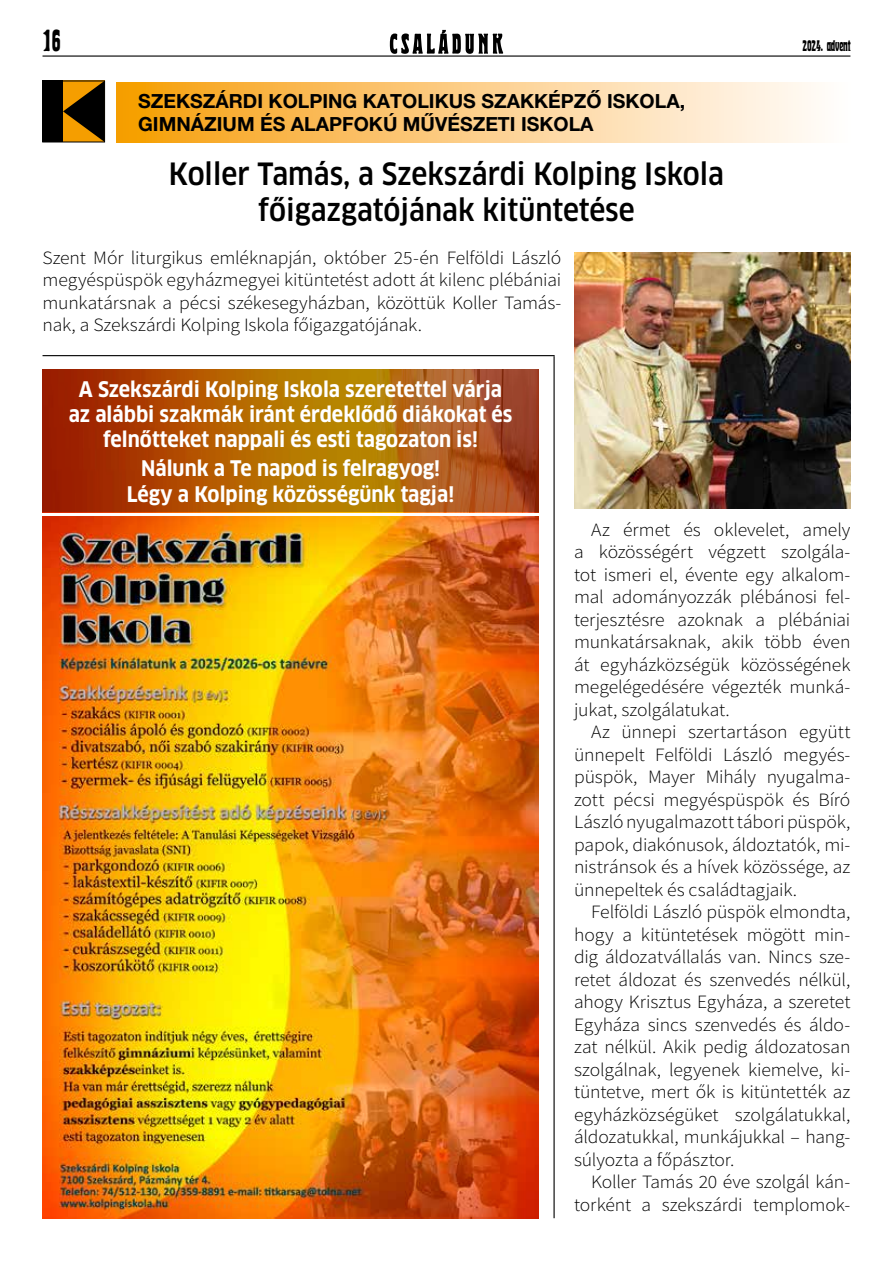
<style>
.page{position:relative;width:893px;height:1263px;background:#fff}
.page>*{position:absolute;margin:0;border:0;box-sizing:border-box;transform-origin:0 0}
.t1{font:500 condensed 30px/36px "Clan OT";color:#000;text-align:center}
.t2{font:italic 30px "Herold Rekl";color:#000}
.t3{font:700 condensed 21px/25.2px "Clan OT";color:#fff;text-align:center}
.t4{font:700 19.5px/23.4px "Helvetica Neue LT Pro";color:#000}
.t5{font:18.75px/22.5px "Source Sans Variable";letter-spacing:-.01em;color:#000;text-align:justify;scale:1.05 1}
.t6{font:italic 15px "Herold Rekl";color:#000}
</style>
<div class="page">
<hr style="left:43px;top:55px;width:807px;height:2px;background:#000">
<svg style="left:390px;top:30px;width:113px;height:24px"></svg>
<svg style="left:117px;top:83px;width:702px;height:59px;background:#fbcd84"></svg>
<div style="left:43px;top:81px;width:20px;height:61px;background:#000"></div>
<svg style="left:63px;top:81px;width:41px;height:61px;background:#784d00"></svg>
<hr style="left:43px;top:355px;width:512px;height:1px;background:#000">
<hr style="left:553px;top:356px;width:2px;height:862px;background:#000">
<img style="left:43px;top:516px;width:496px;height:702px">
<img style="left:574px;top:252px;width:276px;height:257px">
<svg style="left:43px;top:370px;width:496px;height:142px;background:#ad570a"></svg>
<h1 class="t2" style="left:43px;top:25px;width:20px">16</h1>
<p class="t6" style="left:802px;top:38px;width:49px">2024. advent</p>
<p class="t4" style="left:138px;top:89px;width:548px">SZEKSZÁRDI KOLPING KATOLIKUS SZAKKÉPZŐ ISKOLA,<br>GIMNÁZIUM ÉS ALAPFOKÚ MŰVÉSZETI ISKOLA</p>
<h1 class="t1" style="left:169px;top:156px;width:557px">Koller Tamás, a Szekszárdi Kolping Iskola főigazgatójának kitüntetése</h1>
<p class="t5" style="left:43px;top:246px;width:496px">Szent Mór liturgikus emléknapján, október 25-én Felföldi László megyéspüspök egyházmegyei kitüntetést adott át kilenc plébániai munkatársnak a pécsi székesegyházban, közöttük Koller Tamás&shy;nak, a Szekszárdi Kolping Iskola főigazgatójának.</p>
<p class="t3" style="left:69px;top:376px;width:445px">A Szekszárdi Kolping Iskola szeretettel várja az alábbi szakmák iránt érdeklődő diákokat és felnőtteket nappali és esti tagozaton is!</p>
<p class="t3" style="left:127px;top:456px;width:329px">Nálunk a Te napod is felragyog!<br>Légy a Kolping közösségünk tagja!</p>
<p class="t5" style="left:574px;top:518px;width:265px;text-indent:17px">Az érmet és oklevelet, amely a közösségért végzett szolgála&shy;tot ismeri el, évente egy alkalom&shy;mal adományozzák plébánosi fel&shy;terjesztésre azoknak a plébániai munkatársaknak, akik több éven át egyházközségük közösségének megelégedésére végezték munká&shy;jukat, szolgálatukat.</p>
<p class="t5" style="left:574px;top:721px;width:265px;text-indent:17px">Az ünnepi szertartáson együtt ünnepelt Felföldi László megyés&shy;püspök, Mayer Mihály nyugalma&shy;zott pécsi megyéspüspök és Bíró László nyugalmazott tábori püspök, papok, diakónusok, áldoztatók, mi&shy;nistránsok és a hívek közössége, az ünnepeltek és családtagjaik.</p>
<p class="t5" style="left:574px;top:901px;width:265px;text-indent:17px">Felföldi László püspök elmondta, hogy a kitüntetések mögött min&shy;dig áldozatvállalás van. Nincs sze&shy;retet áldozat és szenvedés nélkül, ahogy Krisztus Egyháza, a szeretet Egyháza sincs szenvedés és áldo&shy;zat nélkül. Akik pedig áldozatosan szolgálnak, legyenek kiemelve, ki&shy;tüntetve, mert ők is kitüntették az egyházközségüket szolgálatukkal, áldozatukkal, munkájukkal – hang&shy;súlyozta a főpásztor.</p>
<p class="t5" style="left:574px;top:1171px;width:265px;text-align:right">Koller Tamás 20 éve szolgál kán&shy;torként a szekszárdi templomok-</p>
</div>
